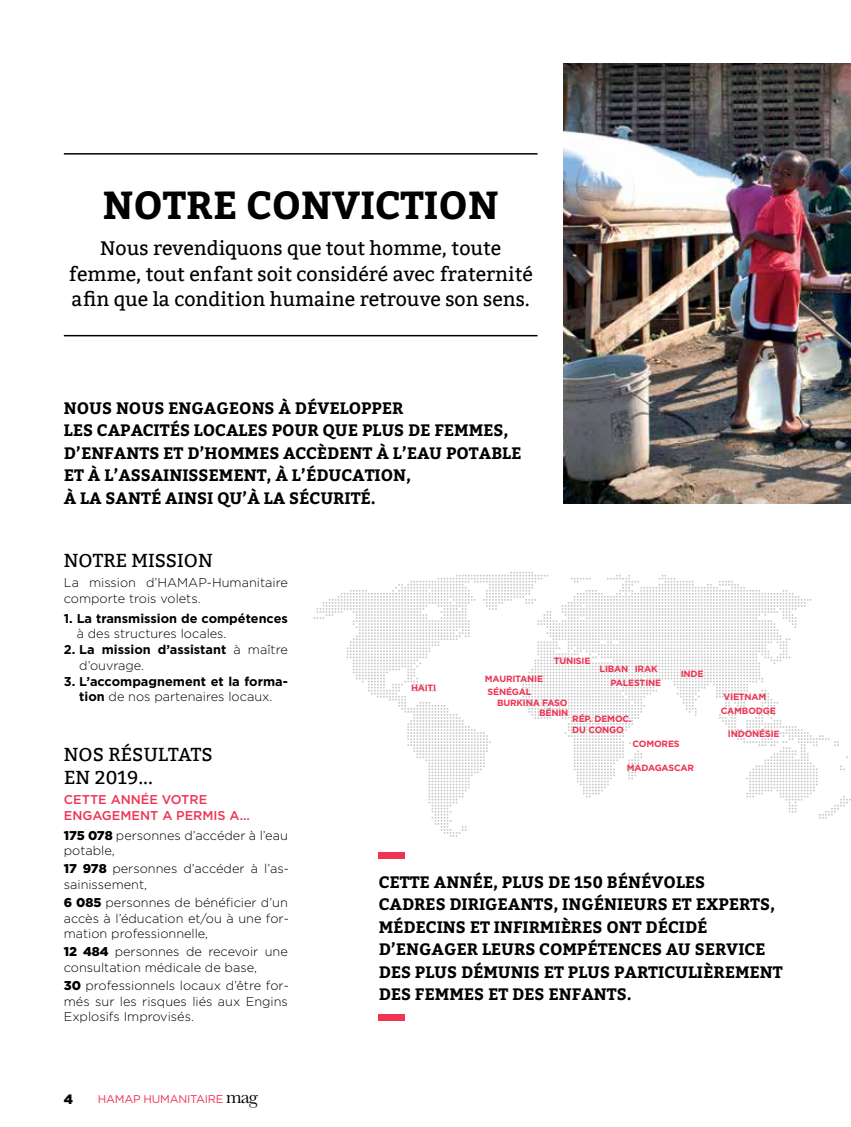
<style>
.page{position:relative;width:851px;height:1127px;background:#fff}
.page>*{position:absolute;margin:0;border:0;box-sizing:border-box;transform-origin:0 0}
.t1{font:700 39px "Bitter";color:#000}
.t2{font:19.5px/25.5px "Bitter";color:#000;text-align:center}
.t3{font:18.75px "Bitter";color:#000}
.t4{font:700 16.5px/22.5px "Bitter";color:#000}
.t5{font:900 13.5px "Gotham";color:#000}
.t6{font:300 12.75px/15.8px "Gotham";color:#000}
.t7{font:700 12.75px/15.8px "Gotham";color:#000}
.t8{font:500 12.75px/15.8px "Gotham";color:#ee3353}
.t9{font:11.25px "Gotham";letter-spacing:-.02em;color:#ee3353}
.t10{font:700 9px/13.4px "Gotham";letter-spacing:-.02em;color:#ee3353}
.s1{font-weight:300}
.s2{font-weight:900}
.s3{font-family:"Baskerville";font-size:19.5px;color:#000}
</style>
<div class="page">
<div style="left:378px;top:1014px;width:27px;height:6px;background:#ee3353"></div>
<div style="left:378px;top:853px;width:27px;height:6px;background:#ee3353"></div>
<img style="left:563px;top:64px;width:287px;height:440px">
<svg style="left:313px;top:572px;width:537px;height:265px"></svg>
<hr style="left:64px;top:153px;width:473px;height:2px;background:#000">
<hr style="left:64px;top:335px;width:473px;height:1px;background:#000">
<h1 class="t1" style="left:103px;top:181px;width:28px">NOTRE</h1>
<h1 class="t1" style="left:246px;top:181px;width:52px">CONVI</h1>
<h1 class="t1" style="left:375px;top:181px;width:51px">CTION</h1>
<h2 class="t2" style="left:69px;top:236px;width:465px">Nous revendiquons que tout homme, toute femme, tout enfant soit considéré avec fraternité afin que la condition humaine retrouve son sens.</h2>
<p class="t4" style="left:64px;top:397px;width:459px">NOUS NOUS ENGAGEONS À DÉVELOPPER<br>LES CAPACITÉS LOCALES POUR QUE PLUS DE FEMMES, D’ENFANTS ET D’HOMMES ACCÈDENT À L’EAU POTABLE ET À L’ASSAINISSEMENT, À L’ÉDUCATION,<br>À LA SANTÉ AINSI QU’À LA SÉCURITÉ.</p>
<h3 class="t3" style="left:64px;top:549px;width:42px">NOTRE</h3>
<h3 class="t3" style="left:132px;top:549px;width:26px">MISSI</h3>
<h3 class="t3" style="left:184px;top:549px;width:29px">ON</h3>
<p class="t6" style="left:64px;top:574px;width:225px">La mission d’HAMAP-Humanitaire comporte trois volets.</p>
<p class="t7" style="left:64px;top:610px;width:225px">1. La transmission de compétences</p>
<p class="t6" style="left:77px;top:626px;width:151px">à des structures locales.</p>
<p class="t7" style="left:79px;top:642px;width:210px;text-indent:-15px">2. La mission d’assistant <span class="s1">à maître d’ouvrage.</span></p>
<p class="t7" style="left:64px;top:673px;width:225px;text-align:center">3. L’accompagnement et la forma&shy;tion <span class="s1">de nos partenaires locaux.</span></p>
<p class="t10" style="left:411px;top:681px;width:27px">HAITI</p>
<p class="t10" style="left:553px;top:654px;width:38px">TUNISIE</p>
<p class="t10" style="left:599px;top:662px;width:59px">LIBAN IRAK</p>
<p class="t10" style="left:485px;top:671px;width:60px">MAURITANIE</p>
<p class="t10" style="left:497px;top:696px;width:72px">BURKINA FASO</p>
<p class="t10" style="left:610px;top:676px;width:52px">PALESTINE</p>
<p class="t10" style="left:487px;top:685px;width:45px">SÉNÉGAL</p>
<p class="t10" style="left:539px;top:706px;width:31px">BÉNIN</p>
<p class="t10" style="left:572px;top:713px;width:61px;line-height:11.2px">RÉP. DEMOC.<br>DU CONGO</p>
<p class="t10" style="left:680px;top:667px;width:24px">INDE</p>
<p class="t10" style="left:720px;top:690px;width:57px;text-indent:3px">VIETNAM<br>CAMBODGE</p>
<p class="t10" style="left:727px;top:727px;width:53px">INDONÉSIE</p>
<h3 class="t3" style="left:64px;top:744px;width:58px">NOS RÉSULT</h3>
<h3 class="t3" style="left:178px;top:744px;width:25px">ATS</h3>
<h3 class="t3" style="left:64px;top:766px;width:91px">EN 2019...</h3>
<p class="t8" style="left:64px;top:791px;width:188px">CETTE ANNÉE VOTRE<br>ENGAGEMENT A PERMIS A...</p>
<p class="t6" style="left:64px;top:827px;width:225px"><span class="s2">175 078</span> personnes d’accéder à l’eau potable,</p>
<p class="t6" style="left:64px;top:861px;width:226px"><span class="s2">17 978</span> personnes d’accéder à l’as&shy;sainissement,</p>
<p class="t6" style="left:64px;top:894px;width:226px;text-align:justify"><span class="s2">6 085</span> personnes de bénéficier d’un accès à l’éducation et/ou à une for&shy;mation professionnelle,</p>
<p class="t6" style="left:64px;top:944px;width:225px"><span class="s2">12 484</span> personnes de recevoir une consultation médicale de base,</p>
<p class="t6" style="left:64px;top:977px;width:226px;text-align:justify"><span class="s2">30</span> professionnels locaux d’être for&shy;més sur les risques liés aux Engins Explosifs Improvisés.</p>
<p class="t5" style="left:64px;top:1091px;width:11px">4</p>
<p class="t9" style="left:98px;top:1092px;width:161px">HAMAP HUMANITAIRE <span class="s3">mag</span></p>
<p class="t10" style="left:632px;top:736px;width:49px">COMORES</p>
<p class="t10" style="left:626px;top:761px;width:69px">MADAGASCAR</p>
<p class="t4" style="left:378px;top:871px;width:405px">CETTE ANNÉE, PLUS DE 150 BÉNÉVOLES<br>CADRES DIRIGEANTS, INGÉNIEURS ET EXPERTS, MÉDECINS ET INFIRMIÈRES ONT DÉCIDÉ D’ENGAGER LEURS COMPÉTENCES AU SERVICE DES PLUS DÉMUNIS ET PLUS PARTICULIÈREMENT DES FEMMES ET DES ENFANTS.</p>
</div>
